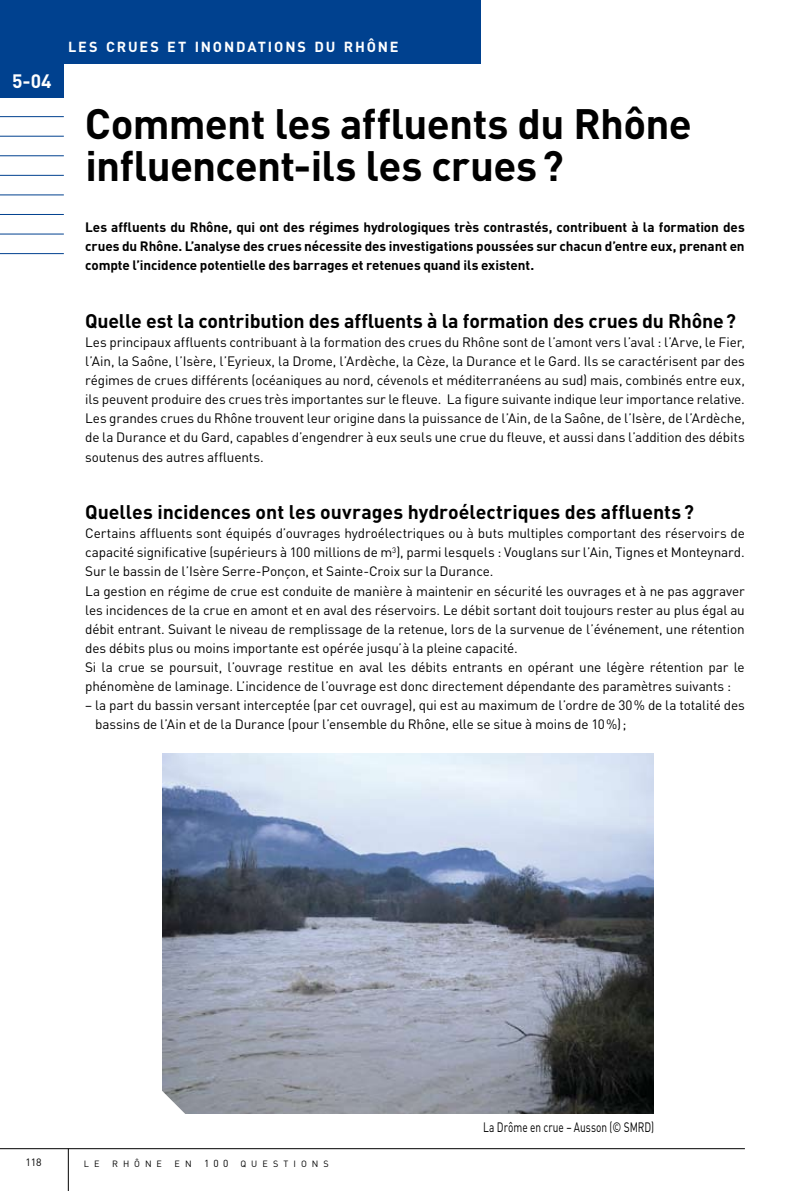
<style>
.page{position:relative;width:796px;height:1191px;background:#fff}
.page>*{position:absolute;margin:0;border:0;box-sizing:border-box;transform-origin:0 0}
.t1{font:700 42px/42px "DIN";letter-spacing:-.015em;color:#000}
.t2{font:700 19.5px "DIN";letter-spacing:-.005em;color:#000}
.t3{font:700 19.2px "DIN";color:#fff}
.t4{font:700 14.4px "DIN";letter-spacing:.13em;color:#fff}
.t5{font:13.5px/19.2px "DIN";letter-spacing:-.01em;color:#000}
.t6{font:700 13.5px/19.2px "DIN";letter-spacing:-.01em;color:#000;text-align:justify}
.t7{font:13.5px "DIN";letter-spacing:-.01em;color:#000;scale:.75 1}
.t8{font:10.5px "DIN";color:#000}
.t9{font:9px "DIN";letter-spacing:.555em;color:#000}
.s1{font-size:10.2px}
</style>
<div class="page">
<hr style="left:68px;top:1148px;width:1px;height:43px;background:#000">
<hr style="left:0;top:1148px;width:744px;height:1px;background:#000">
<div style="left:0;top:0;width:480px;height:64px;background:#00418f"></div>
<div style="left:0;top:0;width:64px;height:98px;background:#00418f"></div>
<hr style="left:0;top:116px;width:64px;height:1px;background:#00418f">
<hr style="left:0;top:136px;width:64px;height:1px;background:#00418f">
<hr style="left:0;top:155px;width:64px;height:1px;background:#00418f">
<hr style="left:0;top:175px;width:64px;height:1px;background:#00418f">
<hr style="left:0;top:194px;width:64px;height:1px;background:#00418f">
<hr style="left:0;top:214px;width:64px;height:1px;background:#00418f">
<hr style="left:0;top:234px;width:64px;height:1px;background:#00418f">
<hr style="left:0;top:253px;width:64px;height:1px;background:#00418f">
<img style="left:162px;top:754px;width:491px;height:359px">
<svg style="left:162px;top:1089px;width:24px;height:25px"></svg>
<h3 class="t3" style="left:12px;top:68px;width:41px">5-04</h3>
<p class="t4" style="left:68px;top:37px;width:332px">LES CRUES ET INONDATIONS DU RHÔNE</p>
<h1 class="t1" style="left:85px;top:101px;width:608px">Comment les affluents du Rhône influencent-ils les crues?</h1>
<p class="t6" style="left:85px;top:217px;width:660px">Les affluents du Rhône, qui ont des régimes hydrologiques très contrastés, contribuent à la formation des crues du Rhône. L’analyse des crues nécessite des investigations poussées sur chacun d’entre eux, prenant en compte l’incidence potentielle des barrages et retenues quand ils existent.</p>
<h2 class="t2" style="left:85px;top:308px;width:652px">Quelle est la contribution des affluents à la formation des crues du Rhône?</h2>
<p class="t5" style="left:85px;top:332px;width:661px;text-align:justify">Les principaux affluents contribuant à la formation des crues du Rhône sont de l’amont vers l’aval : l’Arve, le Fier, l’Ain, la Saône, l’Isère, l’Eyrieux, la Drome, l’Ardèche, la Cèze, la Durance et le Gard. I ls se caractérisent par des régimes de crues différents (océaniques au nord, cévenols et méditerranéens au sud) mais, combinés entre eux, ils peuvent produire des crues très importantes sur le fleuve. La figure suivante indique leur importance relative.<br>Les grandes crues du Rhône trouvent leur origine dans la puissance de l’Ain, de la Saône, de l’Isère, de l’Ardèche, de la Durance et du Gard, capables d’engendrer à eux seuls une crue du fleuve, et aussi dans l’addition des débits soutenus des autres affluents.</p>
<h2 class="t2" style="left:85px;top:499px;width:610px">Quelles incidences ont les ouvrages hydroélectriques des affluents?</h2>
<p class="t5" style="left:85px;top:523px;width:661px">Certains affluents sont équipés d’ouvrages hydroélectriques ou à buts multiples comportant des réservoirs de capacité significative (supérieurs à 100 millions de m<sup>3</sup>), parmi lesquels : Vouglans sur l’Ain, Tignes et Monteynard.<br>Sur le bassin de l’Isère Serre-Ponçon, et Sainte-Croix sur la Durance.<br>La gestion en régime de crue est conduite de manière à maintenir en sécurité les ouvrages et à ne pas aggraver les incidences de la crue en amont et en aval des réservoirs. Le débit sortant doit toujours rester au plus égal au débit entrant. Suivant le niveau de remplissage de la retenue, lors de la survenue de l’événement, une rétention des débits plus ou moins importante est opérée jusqu’à la pleine capacité.<br>Si la crue se poursuit, l’ouvrage restitue en aval les débits entrants en opérant une légère rétention par le phénomène de laminage. L’incidence de l’ouvrage est donc directement dépendante des paramètres suivants :</p>
<p class="t5" style="left:95px;top:695px;width:651px;text-indent:-10px">– la part du bassin versant interceptée (par cet ouvrage), qui est au maximum de l’ordre de 30% de la totalité des bassins de l’Ain et de la Durance (pour l’ensemble du Rhône, elle se situe à moins de 10%);</p>
<p class="t7" style="left:483px;top:1118px;width:229px">La Drôme en crue – Ausson (© SMRD)</p>
<p class="t8" style="left:25px;top:1155px;width:18px">118</p>
<p class="t9" style="left:84px;top:1158px;width:17px">L E</p>
<p class="t9" style="left:112px;top:1158px;width:51px">RHÔNE</p>
<p class="t9" style="left:174px;top:1158px;width:156px">EN <span class="s1">100</span> QUESTIONS</p>
</div>
